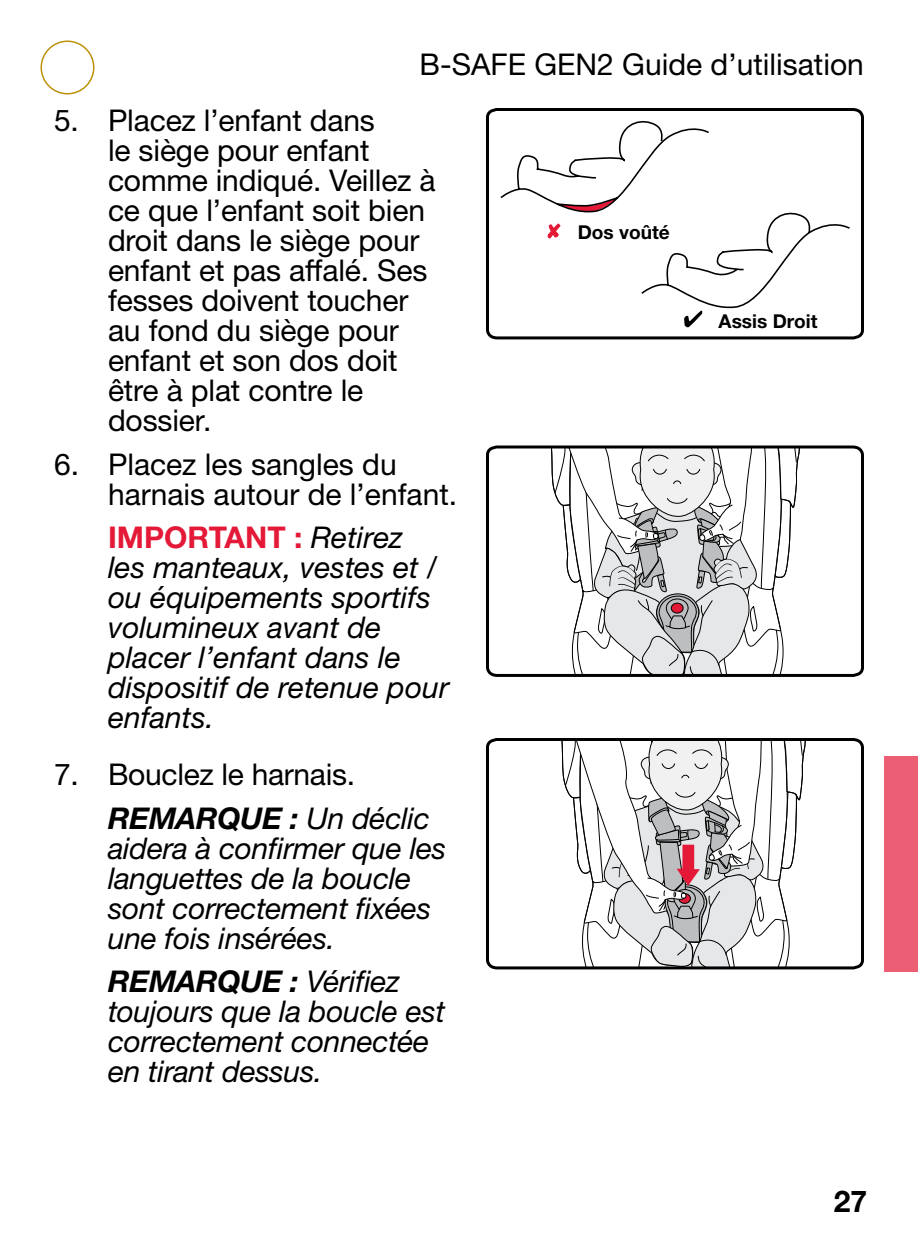
<style>
.page{position:relative;width:918px;height:1242px;background:#fff}
.page>*{position:absolute;margin:0;border:0;box-sizing:border-box;transform-origin:0 0}
.t1{font:30px/30px "Helvetica Neue LTW1 G";letter-spacing:-.005em;color:#000}
.t2{font:italic 30px/30px "Helvetica Neue LTW1 G";letter-spacing:-.01em;color:#000}
.t3{font:700 30px "Helvetica Neue LTW1 G";color:#000}
.t4{font:700 19.2px "Helvetica Neue LTW1 G";color:#000}
.s1{font-weight:700;font-style:normal;color:#e31937}
.s2{font-weight:700;font-style:italic}
.s3{font-style:italic}
.s4{font-weight:700}
</style>
<div class="page">
<div style="left:884px;top:756px;width:34px;height:216px;background:#eb5e73"></div>
<div style="left:40px;top:40px;width:54px;height:54px;border:2px solid #bc9109;border-radius:50%"></div>
<svg style="left:486px;top:445px;width:378px;height:232px"></svg>
<svg style="left:486px;top:738px;width:378px;height:232px"></svg>
<svg style="left:558px;top:740px;width:249px;height:228px"></svg>
<svg style="left:486px;top:108px;width:378px;height:232px"></svg>
<p class="t1" style="left:420px;top:50px;width:446px">B-SAFE GEN2 Guide d’utilisation</p>
<p class="t1" style="left:108px;top:105px;width:329px;text-indent:-54px">5. Placez l’enfant dans<br>le siège pour enfant comme indiqué. Veillez à ce que l’enfant soit bien droit dans le siège pour enfant et pas affalé. Ses fesses doivent toucher au fond du siège pour enfant et son dos doit être à plat contre le dossier.</p>
<p class="t1" style="left:108px;top:449px;width:351px;text-indent:-54px">6. Placez les sangles du harnais autour de l’enfant.</p>
<p class="t2" style="left:108px;top:522px;width:343px"><span class="s1">IMPORTANT :</span> Retirez<br>les manteaux, vestes et / ou équipements sportifs volumineux avant de placer l’enfant dans le dispositif de retenue pour enfants.</p>
<p class="t1" style="left:108px;top:753px;width:324px;line-height:43.5px;text-indent:-54px">7. Bouclez le harnais.<br><span class="s2">REMARQUE :</span> <span class="s3">Un déclic</span></p>
<p class="t2" style="left:108px;top:833px;width:340px">aidera à confirmer que les languettes de la boucle sont correctement fixées une fois insérées.</p>
<p class="t2" style="left:108px;top:966px;width:339px"><span class="s4">REMARQUE :</span> Vérifiez toujours que la boucle est correctement connectée en tirant dessus.</p>
<p class="t4" style="left:578px;top:220px;width:93px">Dos voûté</p>
<p class="t4" style="left:719px;top:310px;width:100px">Assis Droit</p>
<p class="t3" style="left:834px;top:1182px;width:35px">27</p>
</div>
